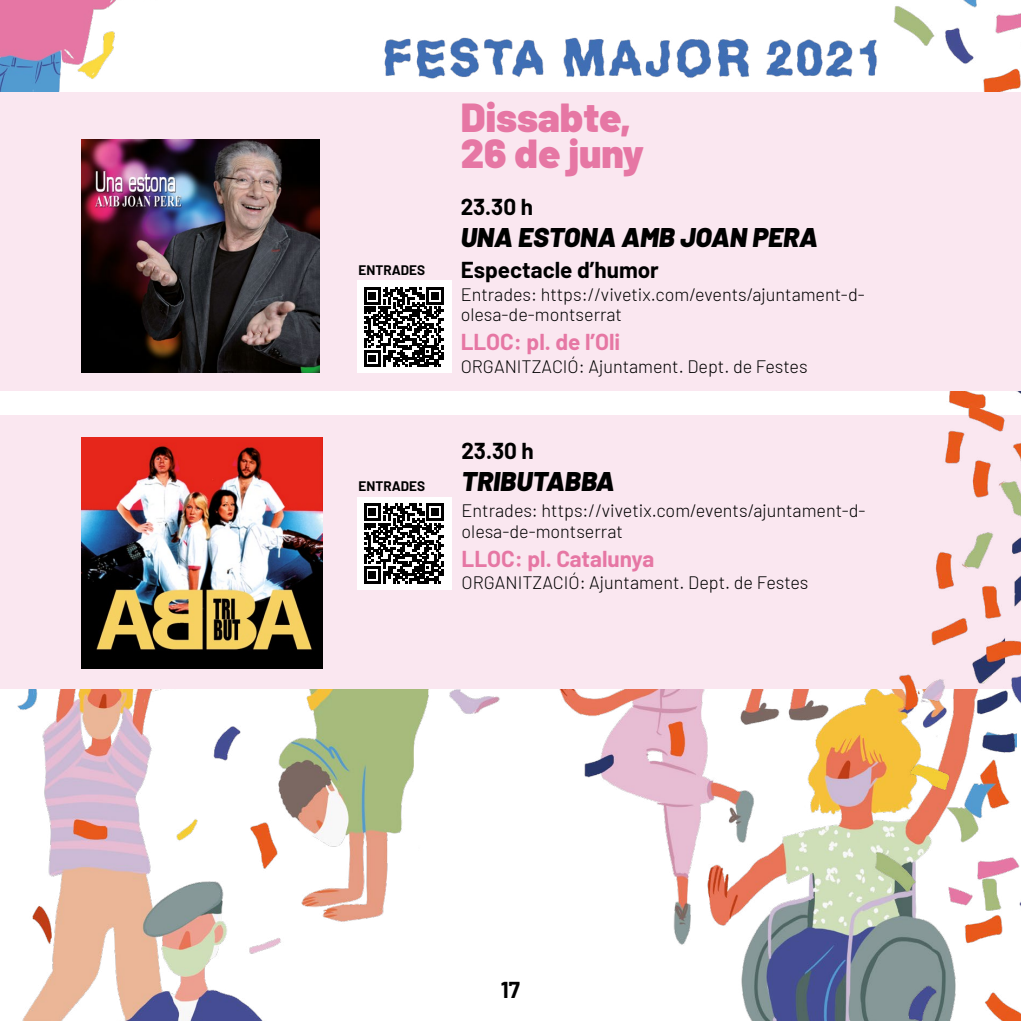
<style>
.page{position:relative;width:1021px;height:1021px;background:#fff}
.page>*{position:absolute;margin:0;border:0;box-sizing:border-box;transform-origin:0 0}
.t1{font:900 40.5px/36px "Barlow";color:#e677a4}
.t2{font:italic 900 27px "Barlow";color:#000}
.t3{font:700 22.5px "Barlow";color:#e677a4}
.t4{font:700 22.5px "Barlow";color:#000}
.t5{font:300 18px/20.2px "Barlow";color:#000}
.t6{font:700 13.5px "Barlow";color:#000}
</style>
<div class="page">
<img style="left:17px;top:689px;width:843px;height:331px">
<img style="left:0;top:0;width:116px;height:92px">
<div style="left:0;top:415px;width:1020px;height:274px;background:#fae7f0"></div>
<img style="left:860px;top:0;width:160px;height:1020px">
<img style="left:384px;top:28px;width:503px;height:53px">
<div style="left:357px;top:497px;width:95px;height:92px;background:#fff"></div>
<svg style="left:364px;top:503px;width:79px;height:80px"></svg>
<img style="left:81px;top:437px;width:241px;height:231px">
<div style="left:0;top:92px;width:1020px;height:298px;background:#fae7f0"></div>
<div style="left:357px;top:281px;width:95px;height:92px;background:#fff"></div>
<svg style="left:364px;top:287px;width:79px;height:80px"></svg>
<img style="left:81px;top:139px;width:238px;height:234px">
<p class="t6" style="left:358px;top:260px;width:68px">ENTRADES</p>
<p class="t6" style="left:358px;top:476px;width:68px">ENTRADES</p>
<h1 class="t1" style="left:460px;top:97px;width:185px">Dissabte,<br>26 de juny</h1>
<p class="t4" style="left:460px;top:191px;width:74px">23.30 h</p>
<h2 class="t2" style="left:460px;top:217px;width:358px">UNA ESTONA AMB JOAN PERA</h2>
<p class="t4" style="left:460px;top:253px;width:200px">Espectacle d’humor</p>
<p class="t5" style="left:460px;top:283px;width:405px">Entrades: https://vivetix.com/events/ajuntament-d&shy;olesa-de-montserrat</p>
<p class="t3" style="left:460px;top:325px;width:161px">LLOC: pl. de l’Oli</p>
<p class="t5" style="left:460px;top:355px;width:348px">ORGANITZACIÓ: Ajuntament. Dept. de Festes</p>
<p class="t4" style="left:461px;top:434px;width:74px">23.30 h</p>
<h2 class="t2" style="left:461px;top:461px;width:154px">TRIBUTABBA</h2>
<p class="t5" style="left:461px;top:499px;width:405px">Entrades: https://vivetix.com/events/ajuntament-d&shy;olesa-de-montserrat</p>
<p class="t3" style="left:461px;top:542px;width:194px">LLOC: pl. Catalunya</p>
<p class="t5" style="left:461px;top:571px;width:348px">ORGANITZACIÓ: Ajuntament. Dept. de Festes</p>
<p class="t4" style="left:501px;top:973px;width:21px">17</p>
</div>
